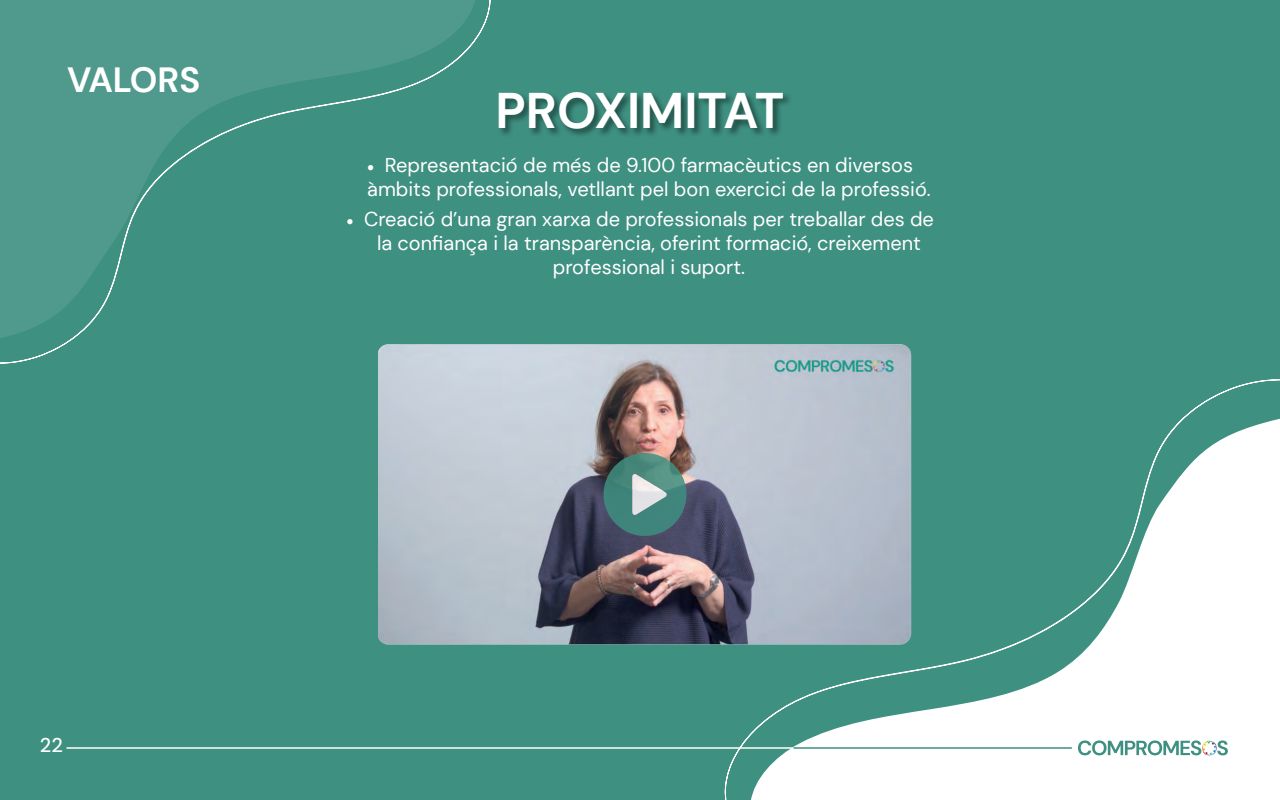
<style>
.page{position:relative;width:1280px;height:800px;background:#3e9081}
.page>*{position:absolute;margin:0;border:0;box-sizing:border-box;transform-origin:0 0}
.t1{font:700 50px "DM Sans";color:#fff}
.t2{font:700 35px "DM Sans";color:#fff}
.t3{font:20px/24px "DM Sans";color:#fff}
.t4{font:500 20px "DM Sans";color:#fff}
.s1{font-family:"Minion Pro"}
</style>
<div class="page">
<svg style="left:751px;top:416px;width:529px;height:384px;fill:#fff"></svg>
<svg style="left:1078px;top:741px;width:150px;height:15px"></svg>
<hr style="left:67px;top:747px;width:1004px;height:2px;background:#fff">
<div style="left:498px;top:91px;width:294px;height:47px;background:#000001;opacity:.45"></div>
<svg style="left:0;top:0;width:476px;height:338px"></svg>
<hr style="left:794px;top:747px;width:277px;height:2px;background:#3e9081">
<img style="left:379px;top:344px;width:532px;height:302px">
<svg style="left:604px;top:453px;width:82px;height:83px"></svg>
<h2 class="t2" style="left:67px;top:58px;width:135px">VALORS</h2>
<h1 class="t1" style="left:496px;top:80px;width:290px">PROXIMITAT</h1>
<p class="t3" style="left:367px;top:153px;width:565px"><span class="s1">•</span> Representació de més de 9.100 farmacèutics en diversos àmbits professionals, vetllant pel bon exercici de la professió.</p>
<p class="t3" style="left:346px;top:207px;width:590px"><span class="s1">•</span> Creació d’una gran xarxa de professionals per treballar des de</p>
<p class="t3" style="left:377px;top:231px;width:545px">la confiança i la transparència, oferint formació, creixement</p>
<p class="t3" style="left:553px;top:255px;width:194px">professional i suport.</p>
<p class="t4" style="left:40px;top:732px;width:25px">22</p>
</div>
